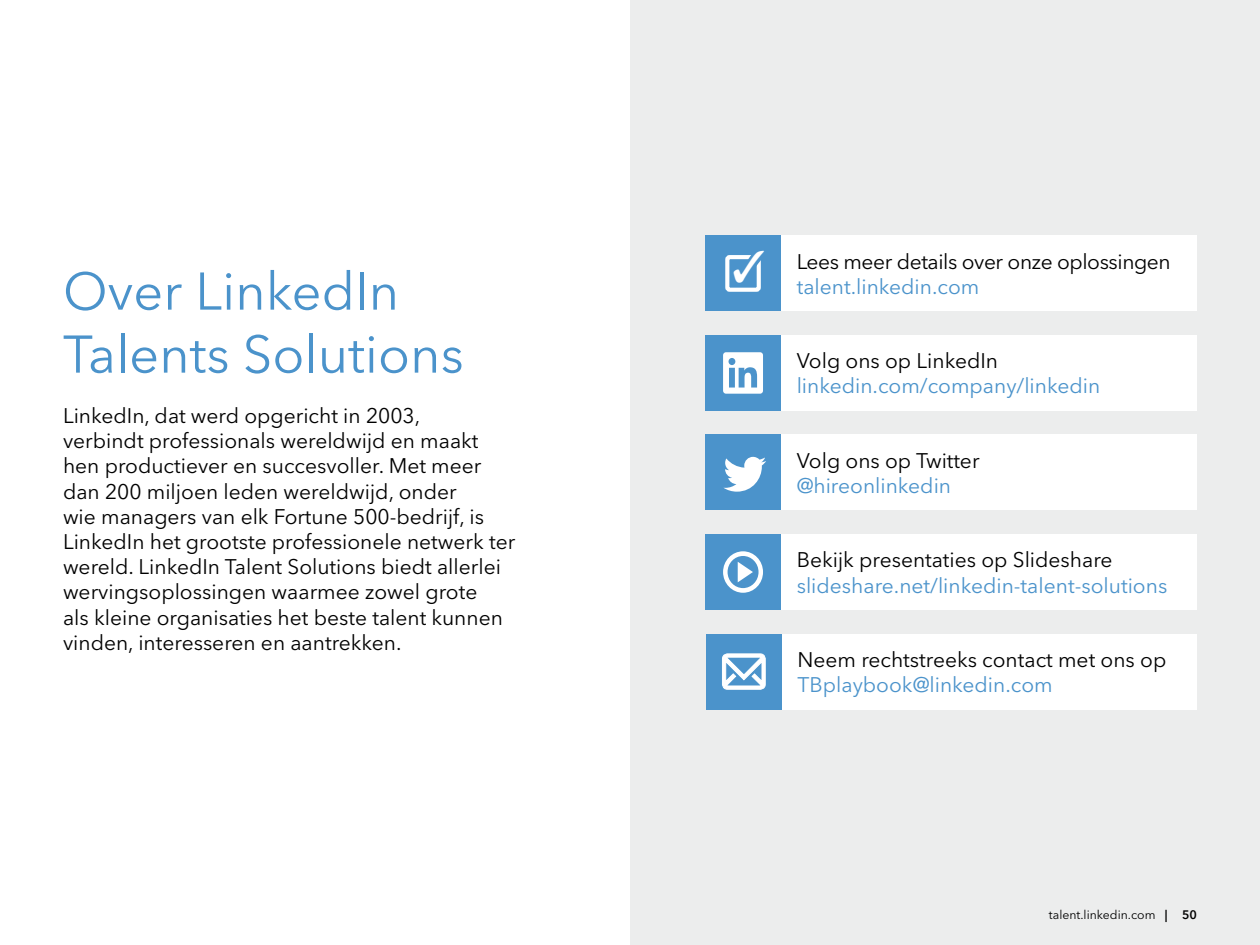
<style>
.page{position:relative;width:1260px;height:945px;background:#fff}
.page>*{position:absolute;margin:0;border:0;box-sizing:border-box;transform-origin:0 0}
.t1{font:52.5px/63px "Avenir Next LT Pro";color:#4b93cb}
.t2{font:21px/25.2px "Avenir Next LT Pro";color:#000}
.t3{font:21px "Avenir Next LT Pro";color:#4b93cb}
.t4{font:21px "Avenir Next LT Pro";letter-spacing:-.02em;color:#000}
.t5{font:12.25px "Avenir Next LT Pro";color:#000}
.s1{font-weight:600}
</style>
<div class="page">
<div style="left:630px;top:0;width:630px;height:944px;background:#eceded"></div>
<div style="left:781px;top:435px;width:416px;height:75px;background:#fff"></div>
<div style="left:705px;top:435px;width:76px;height:75px;background:#4b93cb"></div>
<svg style="left:723px;top:457px;width:43px;height:35px"></svg>
<div style="left:781px;top:335px;width:416px;height:76px;background:#fff"></div>
<div style="left:705px;top:335px;width:76px;height:76px;background:#4b93cb"></div>
<svg style="left:723px;top:352px;width:40px;height:42px"></svg>
<div style="left:781px;top:534px;width:416px;height:76px;background:#fff"></div>
<div style="left:705px;top:534px;width:76px;height:76px;background:#4b93cb"></div>
<svg style="left:723px;top:551px;width:40px;height:42px"></svg>
<div style="left:782px;top:634px;width:415px;height:75px;background:#fff"></div>
<div style="left:706px;top:634px;width:76px;height:75px;background:#4b93cb"></div>
<div style="left:722px;top:654px;width:43px;height:35px;background:#fff;border-radius:5px"></div>
<div style="left:722px;top:654px;width:43px;height:35px;border:1px solid #fff;border-radius:5px"></div>
<svg style="left:725px;top:657px;width:37px;height:29px"></svg>
<div style="left:781px;top:236px;width:416px;height:75px;background:#fff"></div>
<div style="left:705px;top:236px;width:76px;height:75px;background:#4b93cb"></div>
<div style="left:725px;top:255px;width:36px;height:37px;border:4px solid #fff;border-radius:2px"></div>
<svg style="left:726px;top:235px;width:45px;height:56px"></svg>
<h1 class="t1" style="left:63px;top:260px;width:402px">Over LinkedIn<br>Talents Solutions</h1>
<p class="t2" style="left:63px;top:403px;width:454px">LinkedIn, dat werd opgericht in 2003,<br>verbindt professionals wereldwijd en maakt hen productiever en succesvoller. Met meer dan 200 miljoen leden wereldwijd, onder<br>wie managers van elk Fortune 500-bedrijf, is LinkedIn het grootste professionele netwerk ter wereld. LinkedIn Talent Solutions biedt allerlei wervingsoplossingen waarmee zowel grote<br>als kleine organisaties het beste talent kunnen vinden, interesseren en aantrekken.</p>
<p class="t3" style="left:732px;top:274px;width:249px"><sup>✓</sup> talent.linkedin.com</p>
<p class="t4" style="left:797px;top:249px;width:376px">Lees meer details over onze oplossingen</p>
<p class="t2" style="left:797px;top:348px;width:203px">Volg ons op LinkedIn</p>
<p class="t3" style="left:797px;top:374px;width:305px">linkedin.com/company/linkedin</p>
<p class="t2" style="left:797px;top:448px;width:184px">Volg ons op Twitter</p>
<p class="t3" style="left:797px;top:473px;width:156px">@hireonlinkedin</p>
<p class="t2" style="left:797px;top:547px;width:317px">Bekijk presentaties op Slideshare</p>
<p class="t3" style="left:797px;top:573px;width:372px">slideshare.net/linkedin-talent-solutions</p>
<p class="t2" style="left:798px;top:647px;width:370px">Neem rechtstreeks contact met ons op</p>
<p class="t3" style="left:798px;top:672px;width:257px">TBplaybook@linkedin.com</p>
<p class="t5" style="left:1049px;top:907px;width:150px">talent.linkedin.com <span class="s1">| 50</span></p>
</div>
